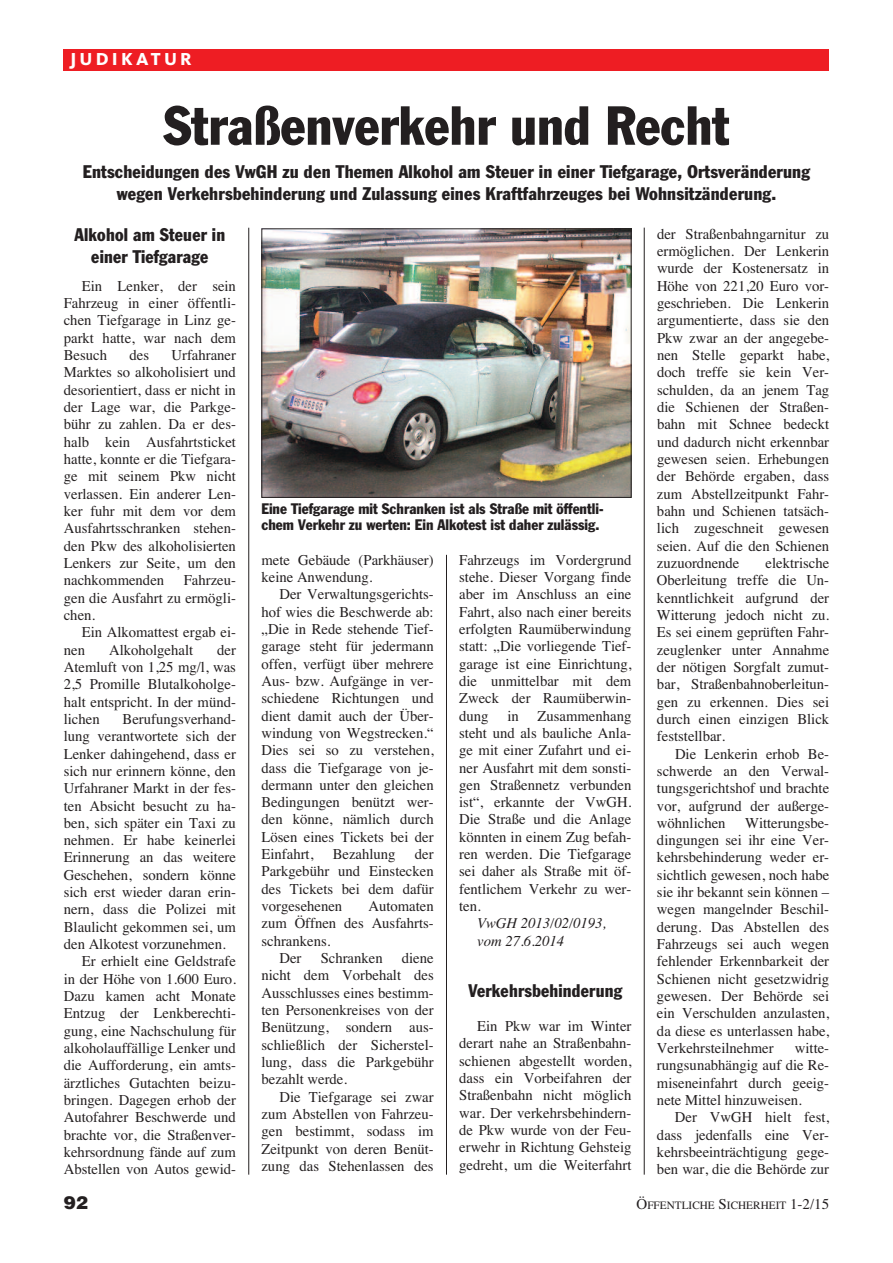
<style>
.page{position:relative;width:893px;height:1263px;background:#fff}
.page>*{position:absolute;margin:0;border:0;box-sizing:border-box;transform-origin:0 0}
.t1{font:condensed 54px "Franklin Gothic";color:#231f20}
.t2{font:condensed 18px/21.6px "Franklin Gothic";letter-spacing:.01em;color:#231f20;text-align:center}
.t3{font:800 18px "Kievit";letter-spacing:.175em;color:#fff}
.t4{font:900 18px "Helvetica";color:#231f20}
.t5{font:15px/17.2px "Times";color:#231f20;text-align:justify}
.t6{font:condensed 15px/15.8px "Franklin Gothic";color:#231f20}
.t7{font:italic 15px/17.2px "Times";color:#231f20}
.t8{font:11.25px "Times";color:#231f20}
.s1{font-size:15px}
</style>
<div class="page">
<hr style="left:644px;top:228px;width:1px;height:946px;background:#231f20">
<div style="left:64px;top:49px;width:765px;height:21px;background:#ee1d23"></div>
<hr style="left:248px;top:228px;width:1px;height:947px;background:#231f20">
<hr style="left:446px;top:555px;width:1px;height:620px;background:#231f20">
<img style="left:263px;top:230px;width:366px;height:266px">
<div style="left:261px;top:228px;width:370px;height:270px;border:1px solid #231f20"></div>
<p class="t3" style="left:70px;top:53px;width:123px">JUDIKATUR</p>
<h1 class="t1" style="left:163px;top:106px;width:567px">Straßenverkehr und Recht</h1>
<p class="t2" style="left:83px;top:162px;width:729px">Entscheidungen des VwGH zu den Themen Alkohol am Steuer in einer Tiefgarage, Ortsveränderung wegen Verkehrsbehinderung und Zulassung eines Kraftfahrzeuges bei Wohnsitzänderung.</p>
<p class="t2" style="left:75px;top:225px;width:152px">Alkohol am Steuer in einer Tiefgarage</p>
<p class="t5" style="left:64px;top:277px;width:174px;text-indent:18px">Ein Lenker, der sein Fahrzeug in einer öffentli&shy;chen Tiefgarage in Linz ge&shy;parkt hatte, war nach dem Besuch</p>
<p class="t5" style="left:64px;top:346px;width:174px;text-indent:108px">Urfahraner Marktes so alkoholisiert und desorientiert, dass er nicht in der Lage war, die Parkge&shy;bühr zu zahlen. Da er des&shy;halb kein Ausfahrtsticket hatte, konnte er die Tiefgara&shy;ge mit seinem Pkw nicht verlassen. Ein anderer Len&shy;ker fuhr mit dem vor dem Ausfahrtsschranken stehen&shy;den Pkw des alkoholisierten Lenkers zur Seite, um den nachkommenden</p>
<p class="t5" style="left:130px;top:346px;width:21px">des</p>
<p class="t5" style="left:64px;top:571px;width:174px;text-indent:120px">Fahrzeu&shy;gen die Ausfahrt zu ermögli&shy;chen.</p>
<p class="t5" style="left:64px;top:623px;width:174px;text-indent:18px">Ein Alkomattest ergab ei&shy;nen</p>
<p class="t5" style="left:109px;top:641px;width:86px">Alkoholgehalt</p>
<p class="t5" style="left:64px;top:641px;width:174px;text-indent:153px">der Atemluft von 1,25 mg/l, was 2,5 Promille Blutalkoholge&shy;halt entspricht. In der münd&shy;lichen</p>
<p class="t5" style="left:123px;top:710px;width:115px">Berufungsverhand-</p>
<p class="t5" style="left:64px;top:727px;width:174px">lung verantwortete sich der</p>
<p class="t5" style="left:64px;top:745px;width:174px">Lenker dahingehend, dass er</p>
<p class="t5" style="left:64px;top:762px;width:174px">sich nur erinnern könne, den</p>
<p class="t5" style="left:64px;top:779px;width:174px">Urfahraner Markt in der fes-</p>
<p class="t5" style="left:64px;top:797px;width:174px">ten Absicht besucht zu ha-</p>
<p class="t5" style="left:64px;top:814px;width:174px">ben, sich später ein Taxi zu</p>
<p class="t5" style="left:64px;top:831px;width:174px">nehmen. Er habe keinerlei</p>
<p class="t5" style="left:64px;top:849px;width:174px">Erinnerung an das weitere</p>
<p class="t5" style="left:64px;top:866px;width:174px">Geschehen, sondern könne</p>
<p class="t5" style="left:64px;top:883px;width:174px">sich erst wieder daran erin-</p>
<p class="t5" style="left:64px;top:901px;width:174px">nern, dass die Polizei mit</p>
<p class="t5" style="left:64px;top:918px;width:174px">Blaulicht gekommen sei, um</p>
<p class="t5" style="left:64px;top:935px;width:164px">den Alkotest vorzunehmen.</p>
<p class="t5" style="left:82px;top:953px;width:156px">Er erhielt eine Geldstrafe</p>
<p class="t5" style="left:64px;top:970px;width:174px">in der Höhe von 1.600 Euro.</p>
<p class="t5" style="left:64px;top:987px;width:174px">Dazu kamen acht Monate</p>
<p class="t5" style="left:64px;top:1005px;width:174px">Entzug der Lenkberechti-</p>
<p class="t5" style="left:64px;top:1022px;width:174px">gung, eine Nachschulung für</p>
<p class="t5" style="left:64px;top:1039px;width:174px">alkoholauffällige Lenker und</p>
<p class="t5" style="left:64px;top:1056px;width:174px">die Aufforderung, ein amts-</p>
<p class="t5" style="left:64px;top:1074px;width:174px">ärztliches Gutachten beizu-</p>
<p class="t5" style="left:64px;top:1091px;width:174px">bringen. Dagegen erhob der</p>
<p class="t5" style="left:64px;top:1108px;width:174px">Autofahrer Beschwerde und</p>
<p class="t5" style="left:64px;top:1126px;width:174px">brachte vor, die Straßenver-</p>
<p class="t5" style="left:64px;top:1143px;width:174px">kehrsordnung fände auf zum</p>
<p class="t5" style="left:64px;top:1160px;width:174px">Abstellen von Autos gewid-</p>
<p class="t6" style="left:261px;top:502px;width:343px">Eine Tiefgarage mit Schranken ist als Straße mit öffentli&shy;chem Verkehr zu werten: Ein Alkotest ist daher zulässig.</p>
<p class="t5" style="left:261px;top:551px;width:174px">mete Gebäude (Parkhäuser) keine Anwendung.</p>
<p class="t5" style="left:261px;top:585px;width:174px;text-indent:18px">Der Verwaltungsgerichts&shy;hof wies die Beschwerde ab: „Die in Rede stehende Tief&shy;garage steht für jedermann offen, verfügt über mehrere Aus- bzw. Aufgänge in ver&shy;schiedene Richtungen und dient damit auch der Über&shy;windung von Wegstrecken.“ Dies sei so zu verstehen, dass die Tiefgarage von je&shy;dermann unter den gleichen Bedingungen benützt wer&shy;den könne, nämlich durch Lösen eines Tickets bei der Einfahrt,</p>
<p class="t5" style="left:333px;top:845px;width:64px">Bezahlung</p>
<p class="t5" style="left:261px;top:845px;width:174px;text-indent:153px">der Parkgebühr und Einstecken des Tickets bei dem dafür vorgesehenen</p>
<p class="t5" style="left:368px;top:897px;width:67px">Automaten</p>
<p class="t5" style="left:261px;top:915px;width:174px">zum Öffnen des Ausfahrts-</p>
<p class="t5" style="left:261px;top:932px;width:70px">schrankens.</p>
<p class="t5" style="left:279px;top:949px;width:24px">Der</p>
<p class="t5" style="left:321px;top:949px;width:64px">Schranken</p>
<p class="t5" style="left:261px;top:949px;width:174px;text-indent:140px">diene nicht dem Vorbehalt des Ausschlusses eines bestimm&shy;ten Personenkreises von der Benützung, sondern aus&shy;schließlich der Sicherstel&shy;lung, dass die Parkgebühr bezahlt werde.</p>
<p class="t5" style="left:261px;top:1088px;width:174px;text-indent:18px">Die Tiefgarage sei zwar zum Abstellen von Fahrzeu&shy;gen bestimmt, sodass im Zeitpunkt von deren Benüt&shy;zung das Stehenlassen des</p>
<p class="t5" style="left:459px;top:551px;width:174px">Fahrzeugs im Vordergrund stehe. Dieser Vorgang finde aber im Anschluss an eine Fahrt, also nach einer bereits erfolgten Raumüberwindung statt: „Die vorliegende Tief&shy;garage ist eine Einrichtung, die unmittelbar mit dem Zweck der Raumüberwin&shy;dung in Zusammenhang steht und als bauliche Anla&shy;ge mit einer Zufahrt und ei&shy;ner Ausfahrt mit dem sonsti&shy;gen Straßennetz verbunden ist“, erkannte der VwGH.<br>Die Straße und die Anlage könnten in einem Zug befah&shy;ren werden. Die Tiefgarage sei daher als Straße mit öf&shy;fentlichem Verkehr zu wer&shy;ten.</p>
<p class="t7" style="left:477px;top:915px;width:131px">VwGH 2013/02/0193, vom 27.6.2014</p>
<p class="t2" style="left:469px;top:981px;width:155px">Verkehrsbehinderung</p>
<p class="t5" style="left:459px;top:1017px;width:174px;text-indent:18px">Ein Pkw war im Winter derart nahe an Straßenbahn&shy;schienen abgestellt worden, dass ein Vorbeifahren der Straßenbahn nicht möglich war. Der verkehrsbehindern&shy;de Pkw wurde von der Feu&shy;erwehr in Richtung Gehsteig gedreht, um die Weiterfahrt</p>
<p class="t5" style="left:657px;top:225px;width:174px">der Straßenbahngarnitur zu ermöglichen. Der Lenkerin wurde der Kostenersatz in Höhe von 221,20 Euro vor&shy;geschrieben. Die Lenkerin argumentierte, dass sie den Pkw zwar an der angegebe&shy;nen Stelle geparkt habe, doch treffe sie kein Ver&shy;schulden, da an jenem Tag die Schienen der Straßen&shy;bahn mit Schnee bedeckt und dadurch nicht erkennbar gewesen seien. Erhebungen der Behörde ergaben, dass zum Abstellzeitpunkt Fahr&shy;bahn und Schienen tatsäch&shy;lich zugeschneit gewesen seien. Auf die den Schienen zuzuordnende</p>
<p class="t5" style="left:657px;top:554px;width:174px;text-indent:109px">elektrische Oberleitung treffe die Un&shy;kenntlichkeit aufgrund der Witterung jedoch nicht zu.<br>Es sei einem geprüften Fahr&shy;zeuglenker unter Annahme der nötigen Sorgfalt zumut&shy;bar, Straßenbahnoberleitun&shy;gen zu erkennen. Dies sei durch einen einzigen Blick feststellbar.</p>
<p class="t5" style="left:657px;top:745px;width:174px;text-indent:18px">Die Lenkerin erhob Be&shy;schwerde an den Verwal&shy;tungsgerichtshof und brachte vor, aufgrund der außerge&shy;wöhnlichen</p>
<p class="t5" style="left:657px;top:814px;width:174px;text-indent:88px">Witterungsbe&shy;dingungen sei ihr eine Ver&shy;kehrsbehinderung weder er&shy;sichtlich gewesen, noch habe sie ihr bekannt sein können – wegen mangelnder Beschil&shy;derung. Das Abstellen des Fahrzeugs sei auch wegen fehlender Erkennbarkeit der Schienen nicht gesetzwidrig gewesen. Der Behörde sei ein Verschulden anzulasten, da diese es unterlassen habe, Verkehrsteilnehmer</p>
<p class="t5" style="left:657px;top:1039px;width:174px;text-indent:138px">witte&shy;rungsunabhängig auf die Re&shy;miseneinfahrt durch geeig&shy;nete Mittel hinzuweisen.</p>
<p class="t5" style="left:657px;top:1108px;width:174px;text-indent:18px">Der VwGH hielt fest, dass jedenfalls eine Ver&shy;kehrsbeeinträchtigung gege&shy;ben war, die die Behörde zur</p>
<p class="t4" style="left:64px;top:1192px;width:26px">92</p>
<p class="t8" style="left:636px;top:1198px;width:194px"><span class="s1">Ö</span>FFENTLICHE <span class="s1">S</span>ICHERHEIT <span class="s1">1-2/15</span></p>
</div>
